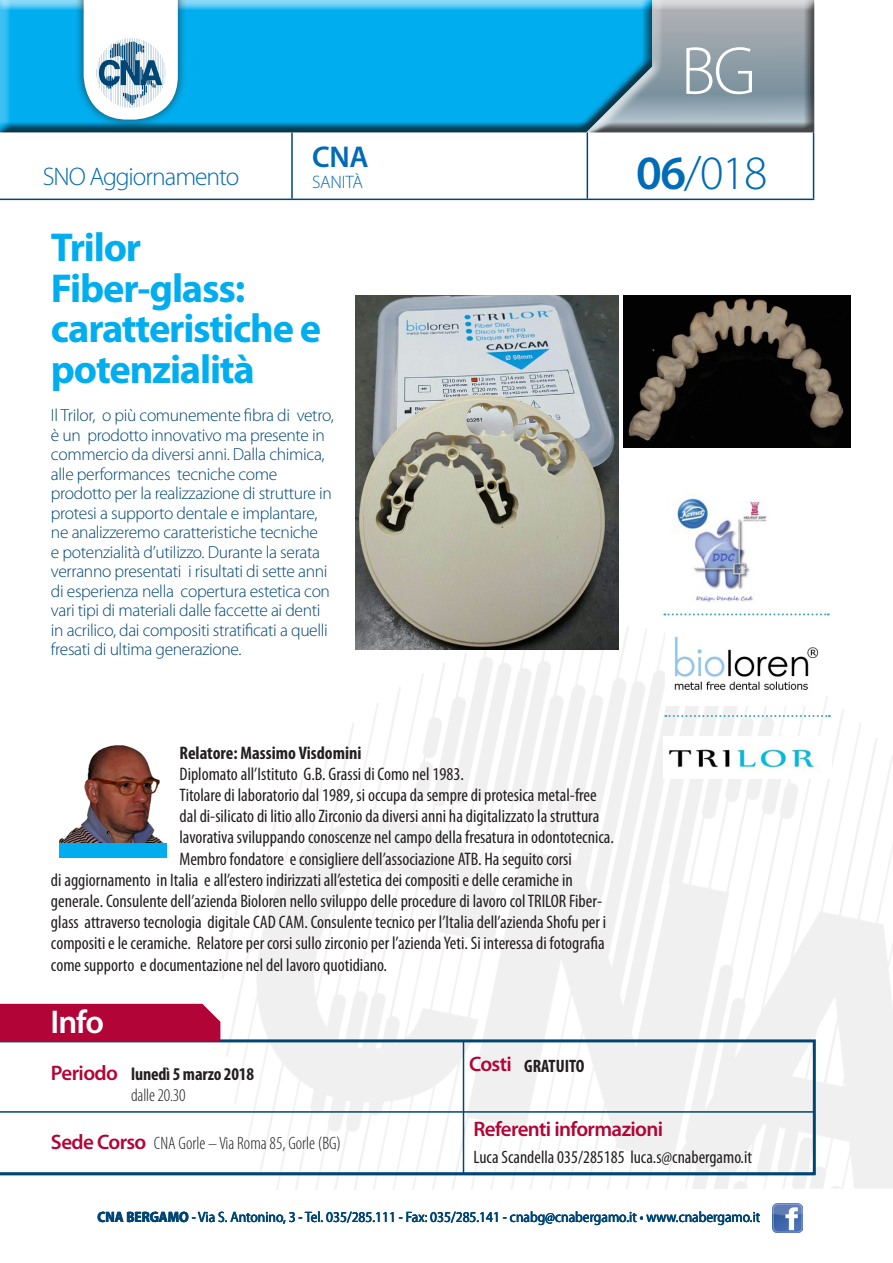
<style>
.page{position:relative;width:893px;height:1263px;background:#fff}
.page>*{position:absolute;margin:0;border:0;box-sizing:border-box;transform-origin:0 0}
.t1{font:300 68.4px "Myriad Pro";color:#fff}
.t2{font:300 48px "Myriad Pro";color:#006bb6}
.t3{font:700 40.5px/40.5px "Myriad Pro";letter-spacing:-.03em;color:#00aeef}
.t4{font:600 33px "Myriad Pro";color:#fff}
.t5{font:600 30.15px "Myriad Pro";color:#006bb6}
.t6{font:300 25.5px "Myriad Pro";letter-spacing:-.04em;color:#006bb6}
.t7{font:600 21px "Myriad Pro";letter-spacing:-.03em;color:#b30437}
.t8{font:condensed 18.15px/21.1px "Myriad Pro";color:#231f20}
.t9{font:700 condensed 18.15px "Myriad Pro";color:#231f20}
.t10{font:300 18.15px "Myriad Pro";letter-spacing:-.01em;color:#006bb6}
.t11{font:condensed 18px "Myriad Pro";color:#231f20}
.t12{font:300 condensed 18px "Myriad Pro";color:#231f20}
.t13{font:700 condensed 18px "Myriad Pro";letter-spacing:-.01em;color:#231f20}
.t14{font:300 17.55px/19.5px "Myriad Pro";letter-spacing:-.02em;color:#004675}
.t15{font:15px "Myriad Pro";color:#004675;scale:.9 1}
.s1{font-weight:600}
.s2{font-weight:700}
</style>
<div class="page">
<img style="left:176px;top:557px;width:717px;height:633px">
<div style="left:584px;top:0;width:231px;height:135px;background:#231f20;opacity:.75"></div>
<div style="left:0;top:0;width:653px;height:135px;background:#231f20;opacity:.75"></div>
<div style="left:75px;top:0;width:112px;height:129px;background:#231f20;opacity:.75"></div>
<svg style="left:84px;top:0;width:94px;height:120px"></svg>
<img style="left:96px;top:39px;width:69px;height:69px">
<hr style="left:587px;top:132px;width:1px;height:67px;background:#004675">
<hr style="left:813px;top:132px;width:1px;height:67px;background:#004675">
<hr style="left:291px;top:132px;width:2px;height:67px;background:#004675">
<hr style="left:0;top:199px;width:814px;height:1px;background:#004675">
<img style="left:773px;top:1203px;width:30px;height:30px">
<svg style="left:0;top:1039px;width:816px;height:136px"></svg>
<hr style="left:463px;top:1041px;width:1px;height:133px;background:#004675">
<div style="left:0;top:1004px;width:220px;height:37px;background:#b30437"></div>
<hr style="left:0;top:1111px;width:814px;height:2px;background:#004675">
<hr style="left:0;top:1174px;width:814px;height:1px;background:#004675">
<img style="left:59px;top:745px;width:105px;height:98px">
<img style="left:663px;top:737px;width:169px;height:42px">
<img style="left:665px;top:626px;width:157px;height:79px">
<img style="left:664px;top:498px;width:115px;height:115px">
<svg style="left:664px;top:613px;width:165px;height:2px"></svg>
<svg style="left:665px;top:715px;width:165px;height:2px"></svg>
<div style="left:59px;top:843px;width:108px;height:15px;background:#00aeef"></div>
<img style="left:624px;top:296px;width:226px;height:151px">
<img style="left:355px;top:296px;width:263px;height:353px">
<p class="t5" style="left:312px;top:140px;width:58px">CNA</p>
<p class="t6" style="left:43px;top:162px;width:198px">SNO Aggiornamento</p>
<p class="t10" style="left:312px;top:172px;width:53px">SANITÀ</p>
<p class="t3" style="left:51px;top:228px;width:92px">Trilor</p>
<p class="t3" style="left:51px;top:268px;width:272px">Fiber-glass: caratteristiche e potenzialità</p>
<p class="t14" style="left:51px;top:406px;width:284px">Il Trilor, o più comunemente fibra di vetro, è un prodotto innovativo ma presente in commercio da diversi anni. Dalla chimica, alle performances tecniche come prodotto per la realizzazione di strutture in protesi a supporto dentale e implantare, ne analizzeremo caratteristiche tecniche<br>e potenzialità d’utilizzo. Durante la serata verranno presentati i risultati di sette anni di esperienza nella copertura estetica con vari tipi di materiali dalle faccette ai denti in acrilico, dai compositi stratificati a quelli fresati di ultima generazione.</p>
<p class="t1" style="left:681px;top:33px;width:77px">BG</p>
<p class="t2" style="left:636px;top:146px;width:133px"><span class="s1">06</span>/018</p>
<p class="t9" style="left:179px;top:742px;width:183px">Relatore: Massimo Visdomini</p>
<p class="t8" style="left:179px;top:763px;width:286px">Diplomato all’Istituto G.B. Grassi di Como nel 1983.</p>
<p class="t8" style="left:179px;top:785px;width:436px">Titolare di laboratorio dal 1989, si occupa da sempre di protesica metal-free dal di-silicato di litio allo Zirconio da diversi anni ha digitalizzato la struttura lavorativa sviluppando conoscenze nel campo della fresatura in odontotecnica.</p>
<p class="t8" style="left:51px;top:848px;width:557px;text-indent:128px">Membro fondatore e consigliere dell’associazione ATB. Ha seguito corsi<br>di aggiornamento in Italia e all’estero indirizzati all’estetica dei compositi e delle ceramiche in generale. Consulente dell’azienda Bioloren nello sviluppo delle procedure di lavoro col TRILOR Fiber&shy;glass attraverso tecnologia digitale CAD CAM. Consulente tecnico per l’Italia dell’azienda Shofu per i compositi e le ceramiche. Relatore per corsi sullo zirconio per l’azienda Yeti. Si interessa di fotografia come supporto e documentazione nel del lavoro quotidiano.</p>
<p class="t4" style="left:50px;top:1004px;width:55px">Info</p>
<p class="t7" style="left:51px;top:1061px;width:69px">Periodo</p>
<p class="t13" style="left:131px;top:1064px;width:124px">lunedì 5 marzo 2018</p>
<p class="t12" style="left:131px;top:1086px;width:56px">dalle 20.30</p>
<p class="t7" style="left:469px;top:1052px;width:44px">Costi</p>
<p class="t13" style="left:524px;top:1056px;width:62px">GRATUITO</p>
<p class="t7" style="left:51px;top:1131px;width:97px">Sede Corso</p>
<p class="t12" style="left:154px;top:1133px;width:189px">CNA Gorle – Via Roma 85, Gorle (BG)</p>
<p class="t7" style="left:473px;top:1117px;width:191px">Referenti informazioni</p>
<p class="t11" style="left:473px;top:1147px;width:280px">Luca Scandella 035/285185 luca.s@cnabergamo.it</p>
<p class="t15" style="left:97px;top:1209px;width:738px"><span class="s2">CNA BERGAMO</span> - Via S. Antonino, 3 - Tel. 035/285.111 - Fax: 035/285.141 - cnabg@cnabergamo.it • www.cnabergamo.it</p>
</div>
